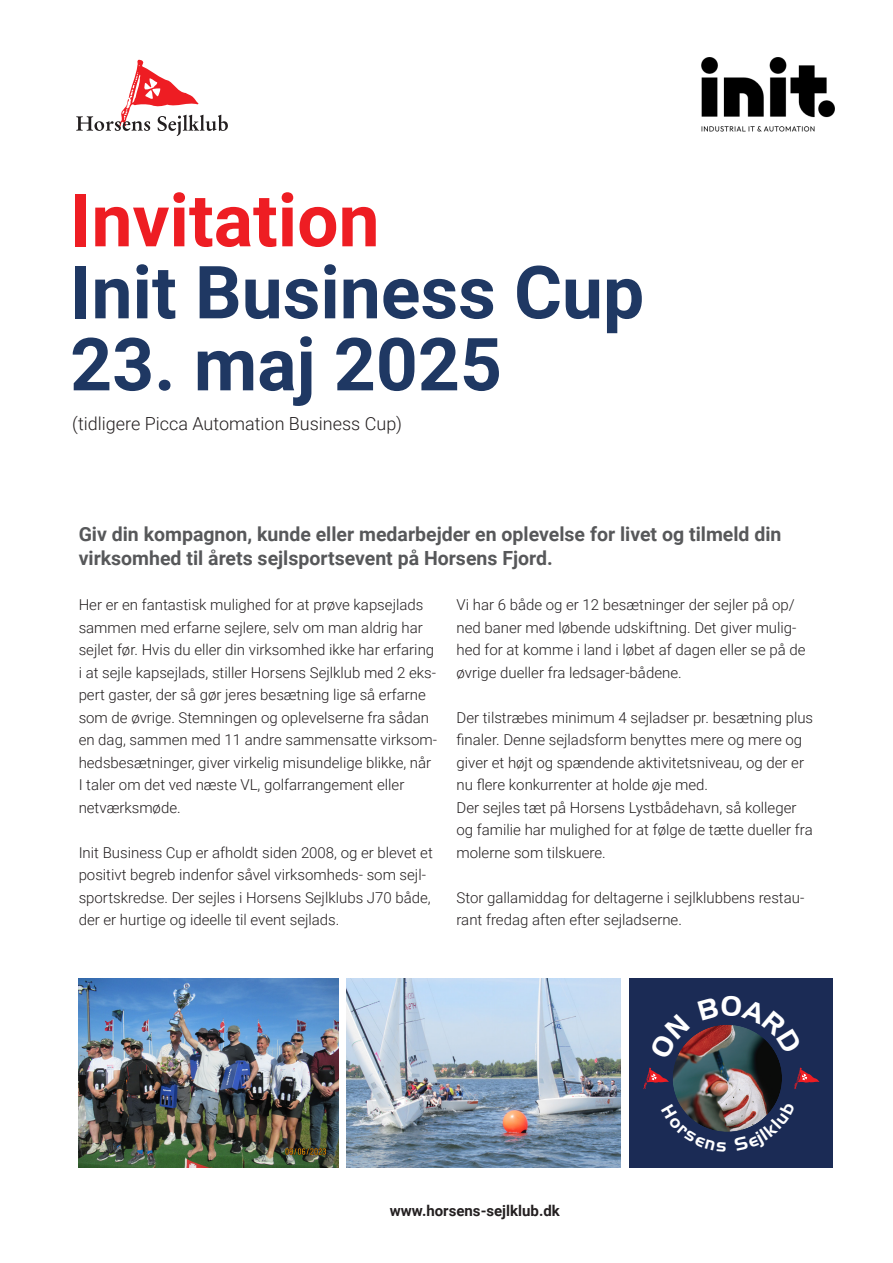
<style>
.page{position:relative;width:893px;height:1263px;background:#fff}
.page>*{position:absolute;margin:0;border:0;box-sizing:border-box;transform-origin:0 0}
.t1{font:700 73.2px "Roboto";color:#1f3863}
.t2{font:700 73.2px "Roboto";color:#ee1d23}
.t3{font:700 19.5px/23.4px "Roboto";color:#57585a}
.t4{font:300 18px "Roboto";color:#231f20}
.t5{font:300 15px/22.5px "Roboto";color:#231f20}
.t6{font:700 15px "Roboto";color:#231f20}
</style>
<div class="page">
<img style="left:702px;top:58px;width:132px;height:73px">
<img style="left:79px;top:978px;width:259px;height:189px">
<img style="left:347px;top:978px;width:274px;height:189px">
<div style="left:629px;top:978px;width:204px;height:189px;background:#1b2b55"></div>
<svg style="left:76px;top:60px;width:152px;height:76px"></svg>
<img style="left:643px;top:1025px;width:177px;height:107px">
<p class="t2" style="left:70px;top:169px;width:311px">Invitation</p>
<p class="t1" style="left:70px;top:241px;width:576px">Init Business Cup</p>
<p class="t1" style="left:70px;top:313px;width:433px">23. maj 2025</p>
<p class="t4" style="left:72px;top:410px;width:331px">(tidligere Picca Automation Business Cup)</p>
<p class="t3" style="left:79px;top:522px;width:704px">Giv din kompagnon, kunde eller medarbejder en oplevelse for livet og tilmeld din virksomhed til årets sejlsportsevent på Horsens Fjord.</p>
<p class="t5" style="left:79px;top:593px;width:360px">Her er en fantastisk mulighed for at prøve kapsejlads sammen med erfarne sejlere, selv om man aldrig har sejlet før. Hvis du eller din virksomhed ikke har erfaring i at sejle kapsejlads, stiller Horsens Sejlklub med 2 eks&shy;pert gaster, der så gør jeres besætning lige så erfarne som de øvrige. Stemningen og oplevelserne fra sådan en dag, sammen med 11 andre sammensatte virksom&shy;hedsbesætninger, giver virkelig misundelige blikke, når I taler om det ved næste VL, golfarrangement eller netværksmøde.</p>
<p class="t5" style="left:79px;top:840px;width:356px">Init Business Cup er afholdt siden 2008, og er blevet et positivt begreb indenfor såvel virksomheds- som sejl&shy;sportskredse. Der sejles i Horsens Sejlklubs J70 både, der er hurtige og ideelle til event sejlads.</p>
<p class="t5" style="left:457px;top:593px;width:351px">Vi har 6 både og er 12 besætninger der sejler på op/ ned baner med løbende udskiftning. Det giver mulig&shy;hed for at komme i land i løbet af dagen eller se på de øvrige dueller fra ledsager-bådene.</p>
<p class="t5" style="left:457px;top:705px;width:358px">Der tilstræbes minimum 4 sejladser pr. besætning plus finaler. Denne sejladsform benyttes mere og mere og giver et højt og spændende aktivitetsniveau, og der er nu flere konkurrenter at holde øje med.</p>
<p class="t5" style="left:457px;top:795px;width:358px">Der sejles tæt på Horsens Lystbådehavn, så kolleger og familie har mulighed for at følge de tætte dueller fra molerne som tilskuere.</p>
<p class="t5" style="left:457px;top:885px;width:349px">Stor gallamiddag for deltagerne i sejlklubbens restau&shy;rant fredag aften efter sejladserne.</p>
<p class="t6" style="left:390px;top:1200px;width:171px">www.horsens-sejlklub.dk</p>
</div>
